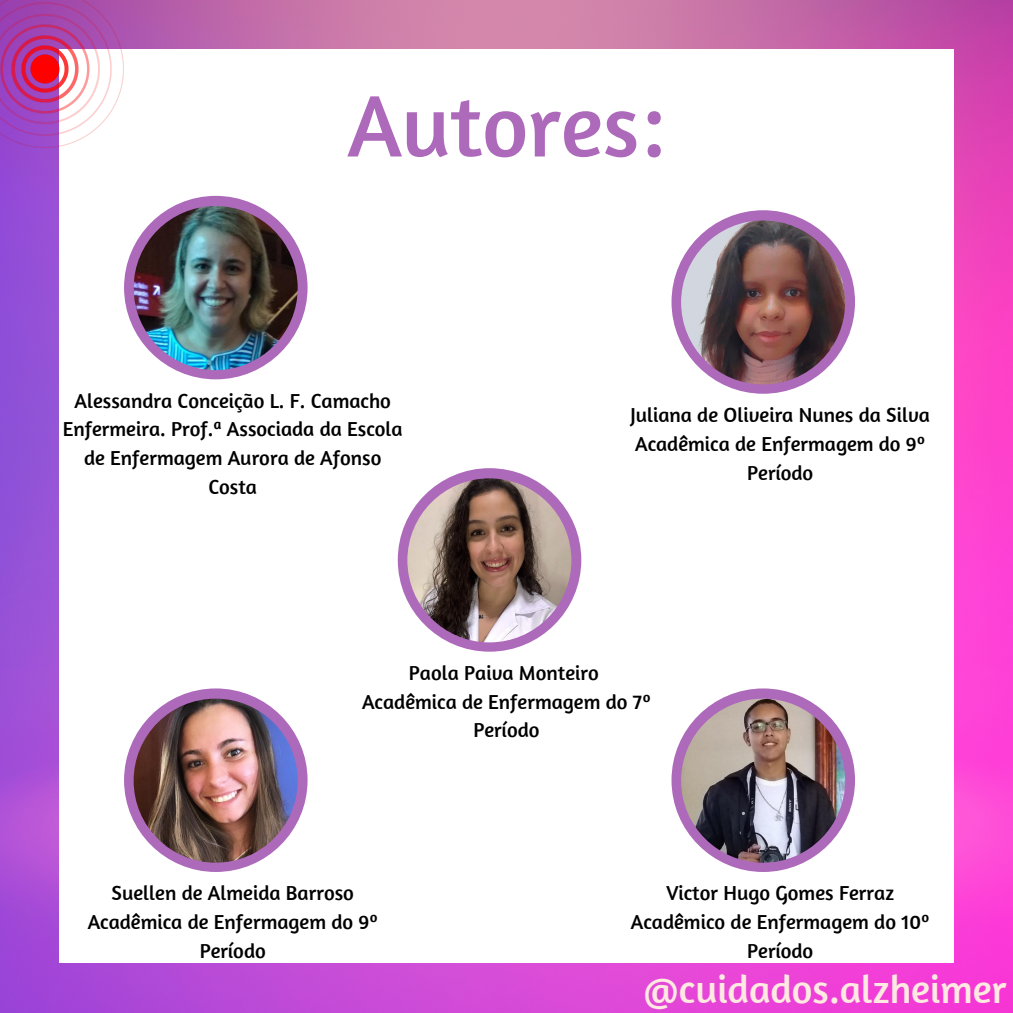
<style>
.page{position:relative;width:1013px;height:1013px;background:#fff}
.page>*{position:absolute;margin:0;border:0;box-sizing:border-box;transform-origin:0 0}
.t1{font:88.75px "Amaranth";color:#ad69ba}
.t2{font:40px "Amaranth";color:#ffe9e1}
.t3{font:20.75px/28.8px "Amaranth";color:#000;text-align:center}
</style>
<div class="page">
<img style="left:0;top:0;width:1012px;height:1012px">
<div style="left:59px;top:50px;width:894px;height:912px;background:#fff"></div>
<div style="left:124px;top:196px;width:183px;height:183px;background:#ad69ba;border-radius:50%"></div>
<img style="left:134px;top:206px;width:164px;height:164px;border-radius:50%">
<div style="left:671px;top:210px;width:184px;height:184px;background:#ad69ba;border-radius:50%"></div>
<img style="left:681px;top:220px;width:164px;height:164px;border-radius:50%">
<div style="left:671px;top:688px;width:184px;height:184px;background:#ad69ba;border-radius:50%"></div>
<img style="left:681px;top:698px;width:164px;height:164px;border-radius:50%">
<div style="left:124px;top:688px;width:183px;height:184px;background:#ad69ba;border-radius:50%"></div>
<img style="left:134px;top:698px;width:164px;height:164px;border-radius:50%">
<div style="left:398px;top:468px;width:183px;height:183px;background:#ad69ba;border-radius:50%"></div>
<img style="left:407px;top:478px;width:164px;height:164px;border-radius:50%">
<img style="left:0;top:0;width:124px;height:148px">
<h1 class="t1" style="left:348px;top:70px;width:319px">Autores:</h1>
<p class="t3" style="left:63px;top:385px;width:341px">Alessandra Conceição L. F. Camacho<br>Enfermeira. Prof.ª Associada da Escola de Enfermagem Aurora de Afonso<br>Costa</p>
<p class="t3" style="left:630px;top:400px;width:301px">Juliana de Oliveira Nunes da Silva<br>Acadêmica de Enfermagem do 9º<br>Período</p>
<p class="t3" style="left:362px;top:658px;width:290px">Paola Paiva Monteiro<br>Acadêmica de Enfermagem do 7º<br>Período</p>
<p class="t3" style="left:88px;top:878px;width:292px">Suellen de Almeida Barroso<br>Acadêmica de Enfermagem do 9º<br>Período</p>
<p class="t3" style="left:631px;top:878px;width:300px">Victor Hugo Gomes Ferraz<br>Acadêmico de Enfermagem do 10º<br>Período</p>
<h2 class="t2" style="left:643px;top:963px;width:365px">@cuidados.alzheimer</h2>
</div>
